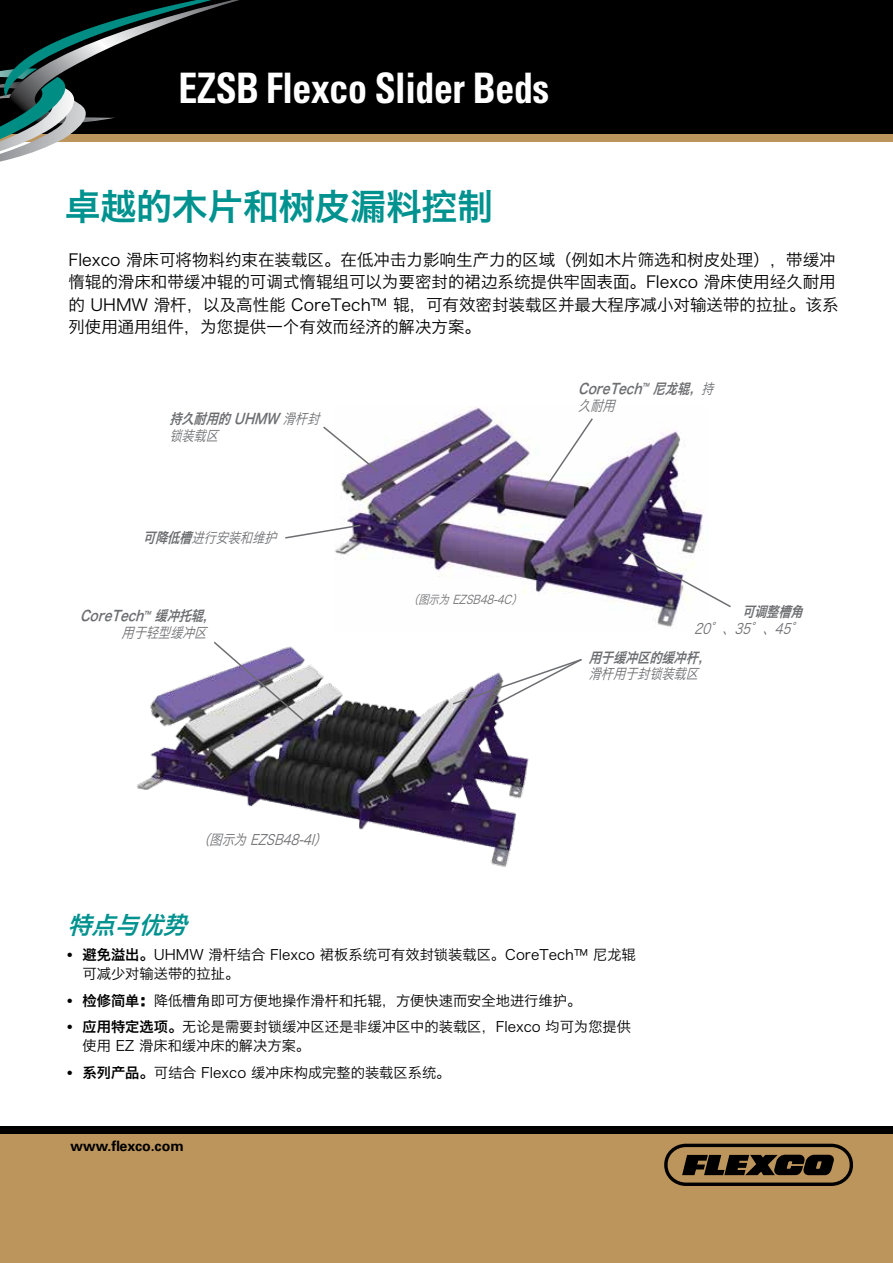
<style>
.page{position:relative;width:893px;height:1263px;background:#fff}
.page>*{position:absolute;margin:0;border:0;box-sizing:border-box;transform-origin:0 0}
.t1{font:700 condensed 42px "Univers LT Std";letter-spacing:-.01em;color:#fff;scale:.9 1}
.t2{font:36px "Hiragino Sans GB W6";letter-spacing:-.01em;color:#00928f}
.t3{font:italic 24px "Hiragino Sans GB W6";color:#00928f}
.t4{font:16.5px/22.5px "Hiragino Sans GB W3";color:#000}
.t5{font:14.25px/19.5px "Hiragino Sans GB W3";color:#000}
.t6{font:italic 14.25px "Hiragino Sans GB W3";color:#6d6e71;scale:.85 1}
.t7{font:italic 14.25px "Hiragino Sans GB W6";color:#6d6e71;scale:.85 1}
.t8{font:700 14.25px "Univers LT Std";color:#000}
.t9{font:italic 12px "Hiragino Sans GB W3";color:#6d6e71;scale:.85 1}
.s1{font-family:"Hiragino Sans GB W3"}
.s2{font-family:"Hiragino Sans GB W6"}
.s3{font-family:"Univers LT Std";font-stretch:condensed}
</style>
<div class="page">
<div style="left:0;top:1134px;width:893px;height:129px;background:#bc955c"></div>
<div style="left:0;top:1127px;width:893px;height:7px;background:#000"></div>
<svg style="left:664px;top:1144px;width:189px;height:42px"></svg>
<div style="left:0;top:0;width:893px;height:136px;background:#000"></div>
<div style="left:0;top:135px;width:893px;height:7px;background:#bc955c"></div>
<svg style="left:0;top:0;width:280px;height:162px"></svg>
<img style="left:137px;top:665px;width:392px;height:202px">
<img style="left:334px;top:406px;width:370px;height:221px">
<svg style="left:142px;top:997px;width:2px;height:9px"></svg>
<svg style="left:543px;top:417px;width:51px;height:74px"></svg>
<svg style="left:323px;top:425px;width:57px;height:48px"></svg>
<svg style="left:624px;top:547px;width:107px;height:62px"></svg>
<svg style="left:285px;top:524px;width:77px;height:16px"></svg>
<svg style="left:212px;top:642px;width:94px;height:81px"></svg>
<svg style="left:451px;top:659px;width:131px;height:55px"></svg>
<h1 class="t1" style="left:179px;top:62px;width:413px">EZSB Flexco Slider Beds</h1>
<h2 class="t2" style="left:65px;top:183px;width:430px">卓越的木片和树皮漏料控制</h2>
<p class="t4" style="left:68px;top:248px;width:772px">Flexco 滑床可将物料约束在装载区。在低冲击力影响生产力的区域（例如木片筛选和树皮处理），带缓冲惰辊的滑床和带缓冲辊的可调式惰辊组可以为要密封的裙边系统提供牢固表面。Flexco 滑床使用经久耐用的 UHMW 滑杆，以及高性能 CoreTech™ 辊，可有效密封装载区并最大程序减小对输送带的拉扯。该系列使用通用组件，为您提供一个有效而经济的解决方案。</p>
<p class="t7" style="left:169px;top:410px;width:183px">持久耐用的 UHMW <span class="s1">滑杆封</span></p>
<p class="t6" style="left:169px;top:427px;width:64px">锁装载区</p>
<p class="t6" style="left:143px;top:529px;width:164px"><span class="s2">可降低槽</span>进行安装和维护</p>
<p class="t7" style="left:80px;top:607px;width:156px">CoreTech<sup>™</sup> 缓冲托辊,</p>
<p class="t6" style="left:122px;top:624px;width:107px">用于轻型缓冲区</p>
<p class="t6" style="left:197px;top:831px;width:158px">（图示为 EZSB48-4I）</p>
<p class="t7" style="left:578px;top:379px;width:166px">CoreTech<sup>™</sup> 尼龙辊，<span class="s1">持</span></p>
<p class="t6" style="left:578px;top:396px;width:50px">久耐用</p>
<p class="t9" style="left:408px;top:592px;width:139px">（图示为 EZSB48-4C）</p>
<p class="t7" style="left:742px;top:602px;width:78px">可调整槽角</p>
<p class="t6" style="left:694px;top:619px;width:134px">20°、35°、45°</p>
<p class="t7" style="left:589px;top:648px;width:150px">用于缓冲区的缓冲杆，</p>
<p class="t6" style="left:589px;top:665px;width:135px">滑杆用于封锁装载区</p>
<h3 class="t3" style="left:68px;top:909px;width:129px">特点与优势</h3>
<p class="t5" style="left:83px;top:944px;width:555px;text-indent:-15px"><span class="s3">•</span> <span class="s2">避免溢出。</span>UHMW 滑杆结合 Flexco 裙板系统可有效封锁装载区。CoreTech™ 尼龙辊可减少对输送带的拉扯。</p>
<p class="t5" style="left:68px;top:990px;width:515px"><span class="s3">•</span> <span class="s2">检修简单：</span>降低槽角即可方便地操作滑杆和托辊，方便快速而安全地进行维护。</p>
<p class="t5" style="left:82px;top:1016px;width:550px;text-indent:-15px"><span class="s3">•</span> <span class="s2">应用特定选项。</span>无论是需要封锁缓冲区还是非缓冲区中的装载区，Flexco 均可为您提供使用 EZ 滑床和缓冲床的解决方案。</p>
<p class="t5" style="left:67px;top:1062px;width:385px"><span class="s3">•</span> <span class="s2">系列产品。</span>可结合 Flexco 缓冲床构成完整的装载区系统。</p>
<p class="t8" style="left:71px;top:1137px;width:115px">www.flexco.com</p>
</div>
